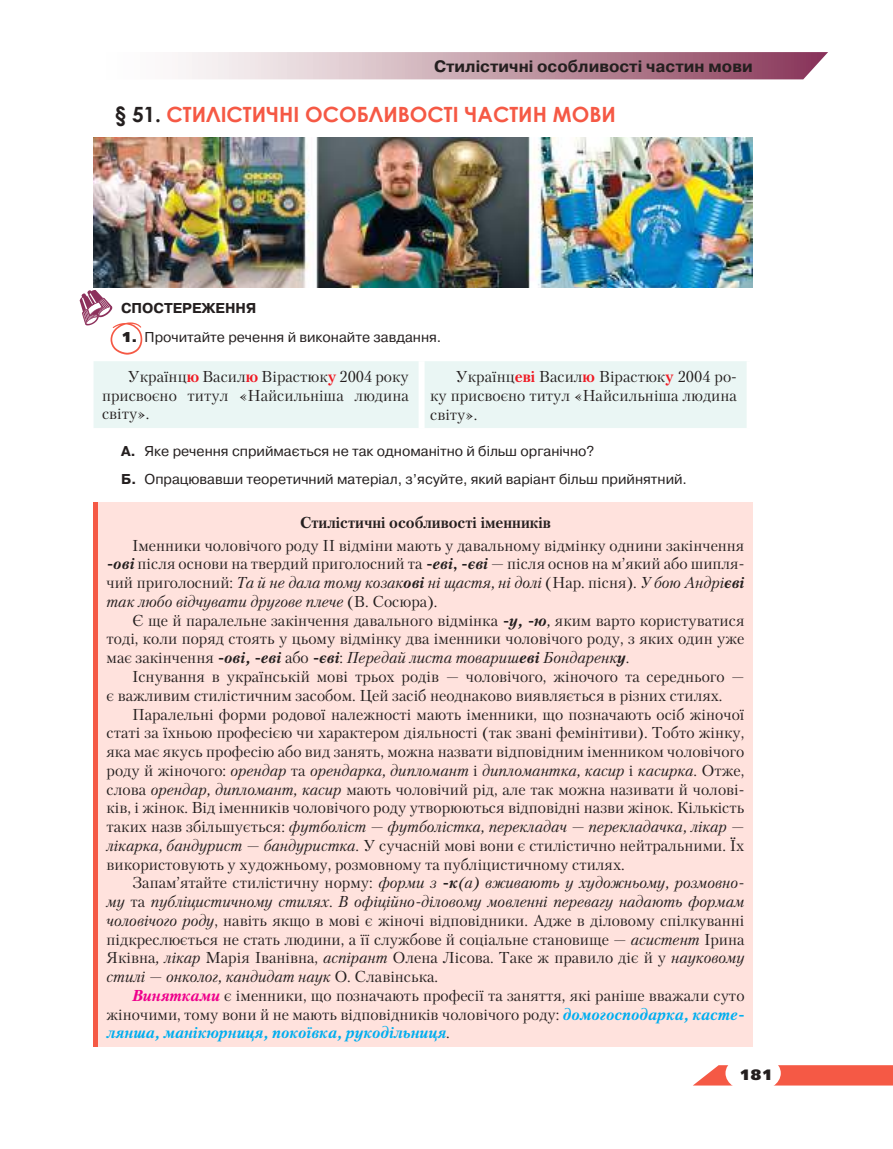
<style>
.page{position:relative;width:893px;height:1149px;background:#fff}
.page>*{position:absolute;margin:0;border:0;box-sizing:border-box;transform-origin:0 0}
.t1{font:700 21px "Century Gothic";color:#f55945}
.t2{font:700 16.5px "Pragmatica C";color:#241f1f}
.t3{font:15.75px/18.8px "Petersburg C";color:#241f1f;text-align:justify}
.t4{font:700 15.75px "Petersburg C";color:#241f1f}
.t5{font:15px "Free Set Black C";color:#241f1f}
.t6{font:14.25px/27.8px "Pragmatica C";color:#241f1f}
.t7{font:700 14.25px "Pragmatica C";color:#241f1f}
.s1{color:#241f1f}
.s2{font-family:"Free Set Black C"}
.s3{font-weight:700;color:#ef1923}
.s4{font-weight:700}
.s5{font-weight:700;font-style:italic}
.s6{font-style:italic}
.s7{font-weight:700;font-style:italic;color:#ee008c}
.s8{font-weight:700;font-style:italic;color:#00aeef}
</style>
<div class="page">
<svg style="left:186px;top:52px;width:642px;height:27px;background:#c59fab"></svg>
<svg style="left:693px;top:1065px;width:200px;height:20px;background:#f66957"></svg>
<div style="left:725px;top:1053px;width:56px;height:38px;background:#fff;border-radius:50%"></div>
<img style="left:94px;top:137px;width:659px;height:150px">
<div style="left:94px;top:361px;width:653px;height:67px;background:#eaf6f4"></div>
<div style="left:419px;top:361px;width:6px;height:67px;background:#fff"></div>
<hr style="left:94px;top:502px;width:4px;height:544px;background:#f55945">
<div style="left:98px;top:502px;width:655px;height:544px;background:#ffe2dd"></div>
<svg style="left:80px;top:290px;width:62px;height:64px"></svg>
<p class="t2" style="left:434px;top:57px;width:320px">Стилістичні особливості частин мови</p>
<h1 class="t1" style="left:115px;top:98px;width:503px"><span class="s1">§ 51.</span> СТИЛІСТИЧНІ ОСОБЛИВОСТІ ЧАСТИН МОВИ</h1>
<p class="t7" style="left:121px;top:300px;width:137px">СПОСТЕРЕЖЕННЯ</p>
<p class="t6" style="left:121px;top:323px;width:322px"><span class="s2">1.</span> Прочитайте речення й виконайте завдання.</p>
<p class="t3" style="left:102px;top:367px;width:308px;text-indent:26px">Українц<span class="s3">ю</span> Васил<span class="s3">ю</span> Вірастюк<span class="s3">у</span> 2004 року присвоєно титул «Найсильніша людина світу».</p>
<p class="t3" style="left:430px;top:367px;width:308px;text-align:left;text-indent:26px">Українц<span class="s3">еві</span> Васил<span class="s3">ю</span> Вірастюк<span class="s3">у</span> 2004 ро&shy;ку присвоєно титул «Найсильніша людина світу».</p>
<p class="t6" style="left:121px;top:437px;width:567px"><span class="s4">А.</span> Яке речення сприймається не так одноманітно й більш органічно?<br><span class="s4">Б.</span> Опрацювавши теоретичний матеріал, з’ясуйте, який варіант більш прийнятний.</p>
<p class="t4" style="left:300px;top:513px;width:252px">Стилістичні особливості іменників</p>
<p class="t3" style="left:107px;top:535px;width:639px;text-indent:26px">Іменники чоловічого роду ІІ відміни мають у давальному відмінку однини закінчення <span class="s5">-ові</span> після основи на твердий приголосний та <span class="s5">-еві</span><span class="s4">,</span> <span class="s5">-єві</span> — після основ на м’який або шипля&shy;чий приголосний: <span class="s6">Та й не дала тому козак</span><span class="s5">ові</span> <span class="s6">ні щастя, ні долі</span> (Нар. пісня). <span class="s6">У бою Андрі</span><span class="s5">єві </span><span class="s6">так любо відчувати другове плече</span> (В. Сосюра)<span class="s6">.</span></p>
<p class="t3" style="left:107px;top:610px;width:639px;text-indent:25px">Є ще й паралельне закінчення давального відмінка <span class="s5">-у, -ю</span><span class="s6">,</span> яким варто користуватися тоді, коли поряд стоять у цьому відмінку два іменники чоловічого роду, з яких один уже має закінчення <span class="s5">-ові, -еві</span> або <span class="s5">-єві</span>: <span class="s6">Передай листа товариш</span><span class="s5">еві</span> <span class="s6">Бондаренк</span><span class="s5">у</span><span class="s6">.</span></p>
<p class="t3" style="left:107px;top:666px;width:639px;text-indent:26px">Існування в українській мові трьох родів — чоловічого, жіночого та середнього — є важливим стилістичним засобом. Цей засіб неоднаково виявляється в різних стилях.</p>
<p class="t3" style="left:107px;top:704px;width:639px;text-indent:26px">Паралельні форми родової належності мають іменники, що позначають осіб жіночої статі за їхньою професією чи характером діяльності (так звані фемінітиви). Тобто жінку, яка має якусь професію або вид занять, можна назвати відповідним іменником чоловічого роду й жіночого: <span class="s6">орендар</span> та <span class="s6">орендарка, дипломант</span> і <span class="s6">дипломантка, касир</span> і <span class="s6">касирка</span>. Отже, слова <span class="s6">орендар, дипломант, касир</span> мають чоловічий рід, але так можна називати й чолові&shy;ків, і жінок. Від іменників чоловічого роду утворюються відповідні назви жінок. Кількість таких назв збільшується: <span class="s6">футболіст — футболістка, перекладач — перекладачка, лікар — лікарка, бандурист — бандуристка.</span> У сучасній мові вони є стилістично нейтральними. Їх використовують у художньому, розмовному та публіцистичному стилях.</p>
<p class="t3" style="left:107px;top:873px;width:639px;text-indent:25px">Запам’ятайте стилістичну норму: <span class="s6">форми з</span> <span class="s5">-к</span><span class="s6">(а) вживають у художньому, розмовно&shy;му</span> та <span class="s6">публіцистичному стилях. В офіційно-діловому мовленні перевагу надають формам чоловічого роду</span>, навіть якщо в мові є жіночі відповідники. Адже в діловому спілкуванні підкреслюється не стать людини, а її службове й соціальне становище — <span class="s6">асистент</span> Ірина Яківна<span class="s6">, лікар</span> Марія Іванівна, <span class="s6">аспірант</span> Олена Лісова. Таке ж правило діє й у <span class="s6">науковому стилі — онколог, кандидат наук</span> О. Славінська.</p>
<p class="t3" style="left:107px;top:985px;width:639px;text-indent:26px"><span class="s7">Винятками</span> є іменники, що позначають професії та заняття, які раніше вважали суто жіночими, тому вони й не мають відповідників чоловічого роду: <span class="s8">домогосподарка, касте&shy;лянша, манікюрниця, покоївка, рукодільниця</span><span class="s6">.</span></p>
<p class="t5" style="left:739px;top:1066px;width:35px">181</p>
</div>
